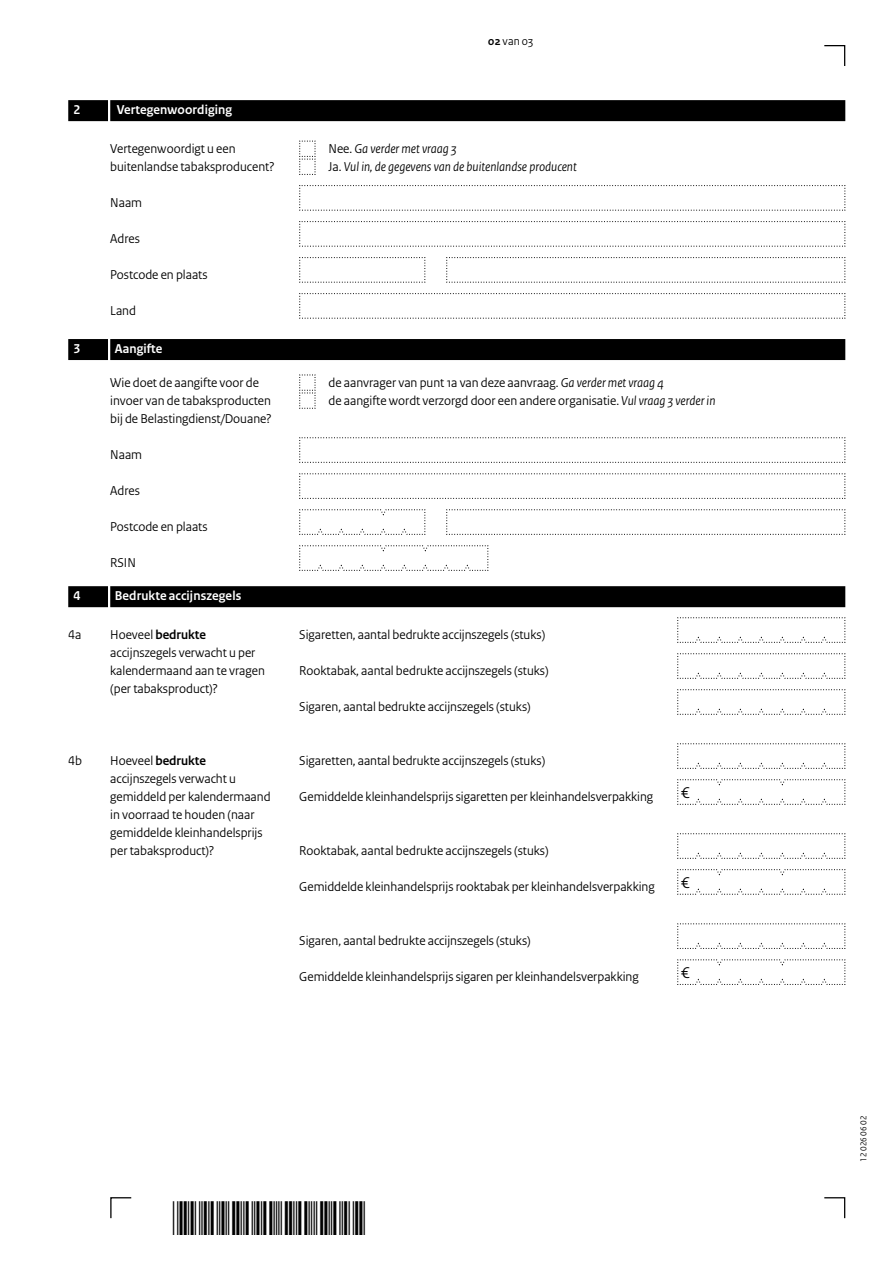
<style>
.page{position:relative;width:893px;height:1263px;background:#fff}
.page>*{position:absolute;margin:0;border:0;box-sizing:border-box;transform-origin:0 0}
.t1{font:16.5px "Rijksoverheid Sans Heading";color:#000}
.Vraag_Nummer{font:13.5px/18px "Rijksoverheid Sans Heading";color:#000}
.Vraag{font:13.5px/18px "Rijksoverheid Sans Heading";color:#000}
.Vraag_Nummer-2{font:italic 13.5px "Rijksoverheid Sans Heading";color:#000}
.KOP_D_Nummer{font:700 13.5px "Rijksoverheid Sans Heading";letter-spacing:.01em;color:#fff}
.KOP_B_Nummer{font:700 13.5px "Rijksoverheid Sans Heading";letter-spacing:.01em;color:#fff}
.t2{font:12px "Rijksoverheid Sans Heading";color:#000}
.t3{font:9px "Rijksoverheid Sans Heading";color:#000}
.s1{font-weight:700}
.s2{font-style:normal}
.s3{font-style:italic}
</style>
<div class="page">
<svg style="left:824px;top:1197px;width:22px;height:22px"></svg>
<svg style="left:110px;top:1197px;width:22px;height:22px"></svg>
<svg style="left:824px;top:45px;width:22px;height:21px"></svg>
<div style="left:110px;top:100px;width:735px;height:21px;background:#000"></div>
<div style="left:68px;top:100px;width:40px;height:21px;background:#000"></div>
<div style="left:110px;top:339px;width:735px;height:21px;background:#000"></div>
<div style="left:68px;top:339px;width:40px;height:21px;background:#000"></div>
<div style="left:110px;top:586px;width:735px;height:21px;background:#000"></div>
<div style="left:68px;top:586px;width:40px;height:21px;background:#000"></div>
<svg style="left:677px;top:617px;width:169px;height:26px"></svg>
<svg style="left:677px;top:653px;width:169px;height:26px"></svg>
<svg style="left:677px;top:689px;width:169px;height:26px"></svg>
<svg style="left:677px;top:743px;width:169px;height:26px"></svg>
<svg style="left:677px;top:833px;width:169px;height:26px"></svg>
<svg style="left:677px;top:923px;width:169px;height:26px"></svg>
<svg style="left:677px;top:779px;width:169px;height:26px"></svg>
<svg style="left:677px;top:869px;width:169px;height:26px"></svg>
<svg style="left:677px;top:959px;width:169px;height:26px"></svg>
<svg style="left:299px;top:437px;width:547px;height:26px"></svg>
<svg style="left:299px;top:293px;width:547px;height:26px"></svg>
<svg style="left:299px;top:221px;width:547px;height:26px"></svg>
<svg style="left:299px;top:185px;width:547px;height:26px"></svg>
<svg style="left:299px;top:473px;width:547px;height:26px"></svg>
<svg style="left:299px;top:509px;width:127px;height:26px"></svg>
<svg style="left:299px;top:545px;width:190px;height:26px"></svg>
<svg style="left:446px;top:509px;width:400px;height:26px"></svg>
<svg style="left:299px;top:257px;width:127px;height:26px"></svg>
<svg style="left:446px;top:257px;width:400px;height:26px"></svg>
<svg style="left:299px;top:374px;width:17px;height:35px"></svg>
<svg style="left:299px;top:140px;width:17px;height:35px"></svg>
<h2 class="KOP_D_Nummer" style="left:74px;top:102px;width:8px">2</h2>
<h2 class="KOP_D_Nummer" style="left:117px;top:102px;width:117px">Vertegenwoordiging</h2>
<p class="Vraag" style="left:110px;top:140px;width:166px">Vertegenwoordigt u een buitenlandse tabaksproducent?</p>
<p class="Vraag" style="left:110px;top:194px;width:33px">Naam</p>
<p class="Vraag" style="left:110px;top:230px;width:31px">Adres</p>
<p class="Vraag" style="left:110px;top:266px;width:99px">Postcode en plaats</p>
<p class="Vraag" style="left:110px;top:302px;width:27px">Land</p>
<h2 class="KOP_B_Nummer" style="left:74px;top:341px;width:8px">3</h2>
<h2 class="KOP_B_Nummer" style="left:115px;top:341px;width:49px">Aangifte</h2>
<p class="Vraag" style="left:110px;top:374px;width:163px">Wie doet de aangifte voor de invoer van de tabaksproducten bij de Belastingdienst/Douane?</p>
<p class="Vraag" style="left:110px;top:446px;width:33px">Naam</p>
<p class="Vraag" style="left:110px;top:482px;width:31px">Adres</p>
<p class="Vraag" style="left:110px;top:518px;width:99px">Postcode en plaats</p>
<p class="Vraag" style="left:110px;top:554px;width:27px">RSIN</p>
<h2 class="KOP_D_Nummer" style="left:74px;top:588px;width:8px">4</h2>
<h2 class="KOP_D_Nummer" style="left:115px;top:588px;width:128px">Bedrukte accijnszegels</h2>
<p class="Vraag_Nummer" style="left:68px;top:626px;width:15px">4a</p>
<p class="Vraag_Nummer" style="left:110px;top:626px;width:156px">Hoeveel <span class="s1">bedrukte </span>accijnszegels verwacht u per kalendermaand aan te vragen (per tabaksproduct)?</p>
<p class="Vraag_Nummer" style="left:68px;top:752px;width:15px">4b</p>
<p class="Vraag_Nummer" style="left:110px;top:752px;width:162px">Hoeveel <span class="s1">bedrukte </span>accijnszegels verwacht u gemiddeld per kalendermaand in voorraad te houden (naar gemiddelde kleinhandelsprijs per tabaksproduct)?</p>
<p class="t2" style="left:488px;top:34px;width:46px"><span class="s1">02</span> van 03</p>
<p class="Vraag_Nummer-2" style="left:328px;top:141px;width:129px"><span class="s2">Nee.</span> Ga verder met vraag 3</p>
<p class="Vraag_Nummer-2" style="left:328px;top:159px;width:250px"><span class="s2">Ja.</span> Vul in, de gegevens van de buitenlandse producent</p>
<p class="Vraag_Nummer" style="left:328px;top:374px;width:337px">de aanvrager van punt 1a van deze aanvraag. <span class="s3">Ga verder met vraag 4</span></p>
<p class="Vraag_Nummer" style="left:328px;top:392px;width:388px">de aangifte wordt verzorgd door een andere organisatie. <span class="s3">Vul vraag 3 verder in</span></p>
<p class="Vraag_Nummer" style="left:299px;top:626px;width:247px">Sigaretten, aantal bedrukte accijnszegels (stuks)</p>
<p class="Vraag_Nummer" style="left:299px;top:662px;width:251px">Rooktabak, aantal bedrukte accijnszegels (stuks)</p>
<p class="Vraag_Nummer" style="left:299px;top:698px;width:233px">Sigaren, aantal bedrukte accijnszegels (stuks)</p>
<p class="Vraag_Nummer" style="left:299px;top:752px;width:247px">Sigaretten, aantal bedrukte accijnszegels (stuks)</p>
<p class="Vraag_Nummer" style="left:299px;top:788px;width:355px">Gemiddelde kleinhandelsprijs sigaretten per kleinhandelsverpakking</p>
<p class="Vraag_Nummer" style="left:299px;top:842px;width:251px">Rooktabak, aantal bedrukte accijnszegels (stuks)</p>
<p class="Vraag_Nummer" style="left:299px;top:878px;width:357px">Gemiddelde kleinhandelsprijs rooktabak per kleinhandelsverpakking</p>
<p class="Vraag_Nummer" style="left:299px;top:932px;width:233px">Sigaren, aantal bedrukte accijnszegels (stuks)</p>
<p class="Vraag_Nummer" style="left:299px;top:968px;width:341px">Gemiddelde kleinhandelsprijs sigaren per kleinhandelsverpakking</p>
<p class="t1" style="left:681px;top:783px;width:10px">€</p>
<p class="t1" style="left:681px;top:873px;width:10px">€</p>
<p class="t1" style="left:681px;top:963px;width:10px">€</p>
<p class="t3" style="left:858px;top:1161px;width:47px;rotate:-90deg">12 026 06 02</p>
</div>
